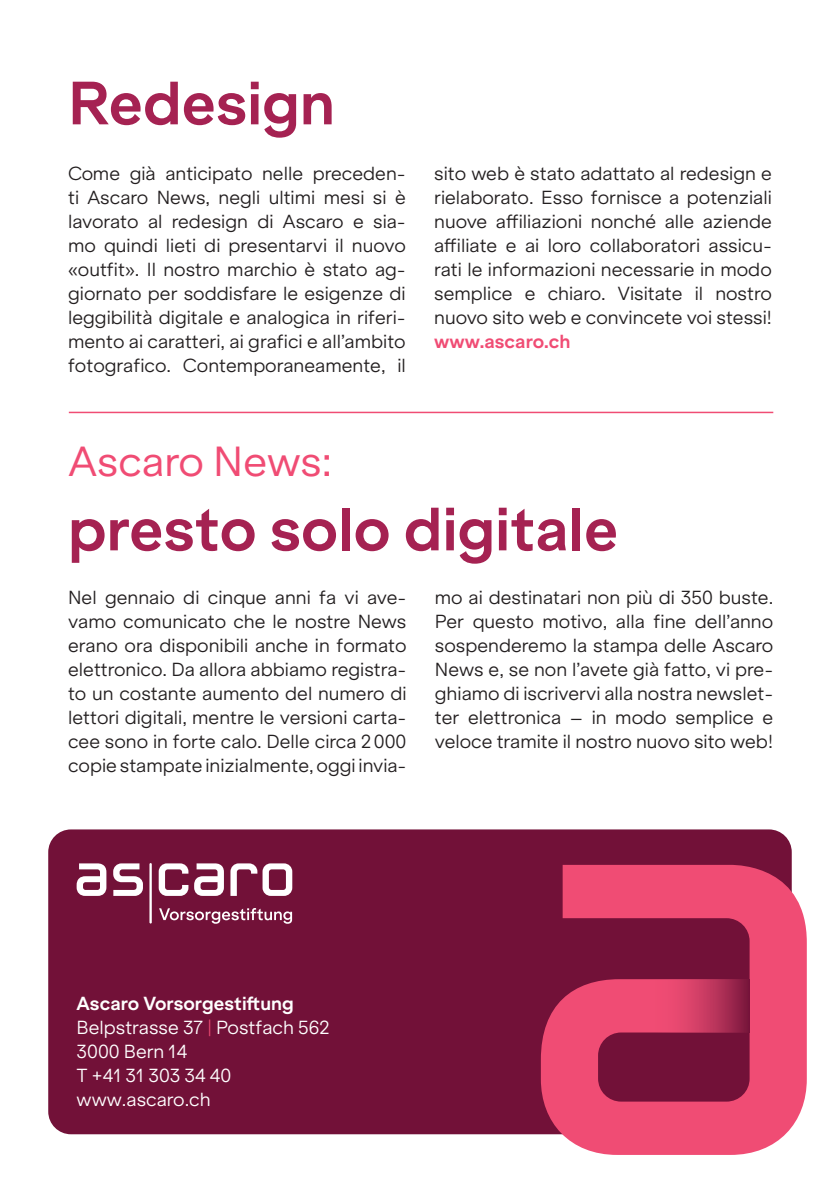
<style>
.page{position:relative;width:840px;height:1191px;background:#fff}
.page>*{position:absolute;margin:0;border:0;box-sizing:border-box;transform-origin:0 0}
.t1{font:700 58px "ES Klarheit Grotesk";color:#a52252}
.t2{font:40px "ES Klarheit Grotesk";color:#f04c74}
.t3{font:300 18px/24px "ES Klarheit Grotesk";color:#231f20;text-align:justify}
.t4{font:300 18px/24px "ES Klarheit Grotesk";color:#fff}
.t5{font:700 18px "ES Klarheit Grotesk";color:#f04c74}
.s1{font-weight:700}
.s2{color:#f04c74}
</style>
<div class="page">
<div style="left:48px;top:829px;width:743px;height:305px;background:#721138;border-radius:23px"></div>
<svg style="left:194px;top:863px;width:30px;height:33px"></svg>
<hr style="left:149px;top:863px;width:3px;height:60px;background:#fff">
<svg style="left:77px;top:863px;width:29px;height:33px"></svg>
<svg style="left:113px;top:863px;width:30px;height:33px"></svg>
<svg style="left:159px;top:863px;width:29px;height:33px"></svg>
<svg style="left:230px;top:863px;width:62px;height:33px"></svg>
<svg style="left:159px;top:908px;width:133px;height:15px"></svg>
<svg style="left:540px;top:865px;width:266px;height:290px;fill:#f04c74"></svg>
<svg style="left:653px;top:979px;width:96px;height:53px;background:#c43960"></svg>
<hr style="left:69px;top:412px;width:703px;height:1px;background:#f04c74">
<h1 class="t1" style="left:68px;top:55px;width:268px">Redesign</h1>
<p class="t3" style="left:68px;top:160px;width:339px">Come già anticipato nelle preceden&shy;ti Ascaro News, negli ultimi mesi si è lavorato al redesign di Ascaro e sia&shy;mo quindi lieti di presentarvi il nuovo «outfit». Il nostro marchio è stato ag&shy;giornato per soddisfare le esigenze di leggibilità digitale e analogica in riferi&shy;mento ai caratteri, ai grafici e all’ambito fotografico. Contemporaneamente, il</p>
<p class="t3" style="left:434px;top:160px;width:339px">sito web è stato adattato al redesign e rielaborato. Esso fornisce a potenziali nuove affiliazioni nonché alle aziende affiliate e ai loro collaboratori assicu&shy;rati le informazioni necessarie in modo semplice e chiaro. Visitate il nostro nuovo sito web e convincete voi stessi!</p>
<p class="t5" style="left:434px;top:327px;width:138px">www.ascaro.ch</p>
<h2 class="t2" style="left:69px;top:428px;width:265px">Ascaro News:</h2>
<h1 class="t1" style="left:68px;top:480px;width:551px">presto solo digitale</h1>
<p class="t3" style="left:68px;top:584px;width:340px">Nel gennaio di cinque anni fa vi ave&shy;vamo comunicato che le nostre News erano ora disponibili anche in formato elettronico. Da allora abbiamo registra&shy;to un costante aumento del numero di lettori digitali, mentre le versioni carta&shy;cee sono in forte calo. Delle circa 2 000 copie stampate inizialmente, oggi invia-</p>
<p class="t3" style="left:434px;top:584px;width:340px">mo ai destinatari non più di 350 buste.<br>Per questo motivo, alla fine dell’anno sospenderemo la stampa delle Ascaro News e, se non l’avete già fatto, vi pre&shy;ghiamo di iscrivervi alla nostra newslet&shy;ter elettronica – in modo semplice e veloce tramite il nostro nuovo sito web!</p>
<p class="t4" style="left:77px;top:989px;width:254px"><span class="s1">Ascaro Vorsorgestiftung<br></span>Belpstrasse 37 <span class="s2">|</span> Postfach 562<br>3000 Bern 14<br>T +41 31 303 34 40 www.ascaro.ch</p>
</div>
